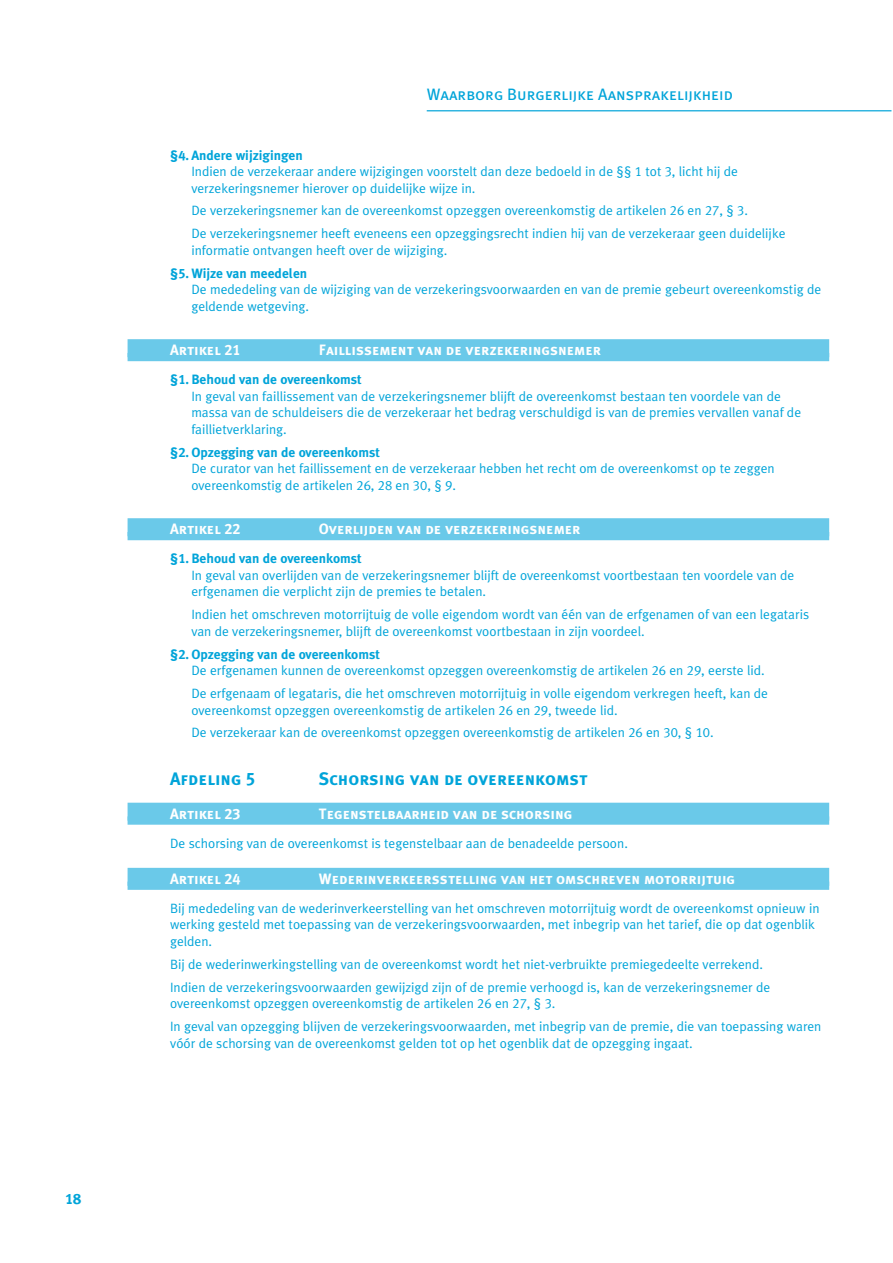
<style>
.page{position:relative;width:893px;height:1263px;background:#fff}
.page>*{position:absolute;margin:0;border:0;box-sizing:border-box;transform-origin:0 0}
.AFDELING{font:18px "Meta Ethias Bold Caps";color:#00a4d9}
.En-tête{font:16.5px "Meta Ethias Book Caps";color:#00a4d9}
.Artikel{font:15px "Meta Ethias Bold Caps";color:#fff}
.t1{font:15px "Meta Ethias Bold Caps";color:#00a4d9}
.Tekst_1{font:13.5px/16.5px "Meta Ethias Normal";color:#00a4d9}
.Gewone_tekst{font:13.5px/16.5px "Meta Ethias Normal";color:#00a4d9}
.Tekst_1-2{font:700 13.5px "Meta Ethias";color:#00a4d9}
</style>
<div class="page">
<div style="left:128px;top:339px;width:701px;height:18px;background:#6ac9e9"></div>
<div style="left:128px;top:353px;width:701px;height:8px;background:#6ac9e9"></div>
<div style="left:128px;top:518px;width:701px;height:18px;background:#6ac9e9"></div>
<div style="left:128px;top:532px;width:701px;height:8px;background:#6ac9e9"></div>
<div style="left:128px;top:803px;width:701px;height:18px;background:#6ac9e9"></div>
<div style="left:128px;top:816px;width:701px;height:9px;background:#6ac9e9"></div>
<div style="left:128px;top:868px;width:701px;height:18px;background:#6ac9e9"></div>
<div style="left:128px;top:881px;width:701px;height:9px;background:#6ac9e9"></div>
<hr style="left:427px;top:110px;width:464px;height:1px;background:#00a4d9">
<p class="t1" style="left:65px;top:1190px;width:18px">18</p>
<p class="En-tête" style="left:427px;top:84px;width:308px">Waarborg Burgerlijke Aansprakelijkheid</p>
<p class="Tekst_1-2" style="left:170px;top:147px;width:134px">§4. Andere wijzigingen</p>
<p class="Tekst_1" style="left:191px;top:163px;width:548px">Indien de verzekeraar andere wijzigingen voorstelt dan deze bedoeld in de §§ 1 tot 3, licht hij de verzekeringsnemer hierover op duidelijke wijze in.</p>
<p class="Tekst_1" style="left:191px;top:202px;width:558px">De verzekeringsnemer kan de overeenkomst opzeggen overeenkomstig de artikelen 26 en 27, § 3.</p>
<p class="Tekst_1" style="left:191px;top:225px;width:596px">De verzekeringsnemer heeft eveneens een opzeggingsrecht indien hij van de verzekeraar geen duidelijke informatie ontvangen heeft over de wijziging.</p>
<p class="Tekst_1-2" style="left:170px;top:265px;width:139px">§5. Wijze van meedelen</p>
<p class="Tekst_1" style="left:191px;top:281px;width:631px">De mededeling van de wijziging van de verzekeringsvoorwaarden en van de premie gebeurt overeenkomstig de geldende wetgeving.</p>
<p class="Artikel" style="left:170px;top:341px;width:72px">Artikel 21</p>
<p class="Artikel" style="left:319px;top:341px;width:284px">Faillissement van de verzekeringsnemer</p>
<p class="Tekst_1-2" style="left:170px;top:372px;width:193px">§1. Behoud van de overeenkomst</p>
<p class="Tekst_1" style="left:191px;top:388px;width:611px">In geval van faillissement van de verzekeringsnemer blijft de overeenkomst bestaan ten voordele van de massa van de schuldeisers die de verzekeraar het bedrag verschuldigd is van de premies vervallen vanaf de faillietverklaring.</p>
<p class="Tekst_1-2" style="left:170px;top:444px;width:211px">§2. Opzegging van de overeenkomst</p>
<p class="Tekst_1" style="left:191px;top:460px;width:585px">De curator van het faillissement en de verzekeraar hebben het recht om de overeenkomst op te zeggen overeenkomstig de artikelen 26, 28 en 30, § 9.</p>
<p class="Artikel" style="left:170px;top:520px;width:72px">Artikel 22</p>
<p class="Artikel" style="left:319px;top:520px;width:263px">Overlijden van de verzekeringsnemer</p>
<p class="Tekst_1-2" style="left:170px;top:551px;width:193px">§1. Behoud van de overeenkomst</p>
<p class="Tekst_1" style="left:191px;top:567px;width:604px">In geval van overlijden van de verzekeringsnemer blijft de overeenkomst voortbestaan ten voordele van de erfgenamen die verplicht zijn de premies te betalen.</p>
<p class="Tekst_1" style="left:191px;top:606px;width:619px">Indien het omschreven motorrijtuig de volle eigendom wordt van één van de erfgenamen of van een legataris van de verzekeringsnemer, blijft de overeenkomst voortbestaan in zijn voordeel.</p>
<p class="Tekst_1-2" style="left:170px;top:646px;width:211px">§2. Opzegging van de overeenkomst</p>
<p class="Tekst_1" style="left:191px;top:662px;width:575px">De erfgenamen kunnen de overeenkomst opzeggen overeenkomstig de artikelen 26 en 29, eerste lid.</p>
<p class="Tekst_1" style="left:191px;top:685px;width:578px">De erfgenaam of legataris, die het omschreven motorrijtuig in volle eigendom verkregen heeft, kan de overeenkomst opzeggen overeenkomstig de artikelen 26 en 29, tweede lid.</p>
<p class="Tekst_1" style="left:191px;top:724px;width:524px">De verzekeraar kan de overeenkomst opzeggen overeenkomstig de artikelen 26 en 30, § 10.</p>
<p class="AFDELING" style="left:170px;top:768px;width:87px">Afdeling 5</p>
<p class="AFDELING" style="left:319px;top:768px;width:270px">Schorsing van de overeenkomst</p>
<p class="Artikel" style="left:170px;top:805px;width:72px">Artikel 23</p>
<p class="Artikel" style="left:319px;top:805px;width:255px">Tegenstelbaarheid van de schorsing</p>
<p class="Gewone_tekst" style="left:170px;top:835px;width:459px">De schorsing van de overeenkomst is tegenstelbaar aan de benadeelde persoon.</p>
<p class="Artikel" style="left:170px;top:870px;width:72px">Artikel 24</p>
<p class="Artikel" style="left:319px;top:870px;width:418px">Wederinverkeersstelling van het omschreven motorrijtuig</p>
<p class="Gewone_tekst" style="left:170px;top:900px;width:651px">Bij mededeling van de wederinverkeerstelling van het omschreven motorrijtuig wordt de overeenkomst opnieuw in werking gesteld met toepassing van de verzekeringsvoorwaarden, met inbegrip van het tarief, die op dat ogenblik gelden.</p>
<p class="Gewone_tekst" style="left:170px;top:956px;width:594px">Bij de wederinwerkingstelling van de overeenkomst wordt het niet-verbruikte premiegedeelte verrekend.</p>
<p class="Gewone_tekst" style="left:170px;top:979px;width:602px">Indien de verzekeringsvoorwaarden gewijzigd zijn of de premie verhoogd is, kan de verzekeringsnemer de overeenkomst opzeggen overeenkomstig de artikelen 26 en 27, § 3.</p>
<p class="Gewone_tekst" style="left:170px;top:1018px;width:653px">In geval van opzegging blijven de verzekeringsvoorwaarden, met inbegrip van de premie, die van toepassing waren vóór de schorsing van de overeenkomst gelden tot op het ogenblik dat de opzegging ingaat.</p>
</div>
